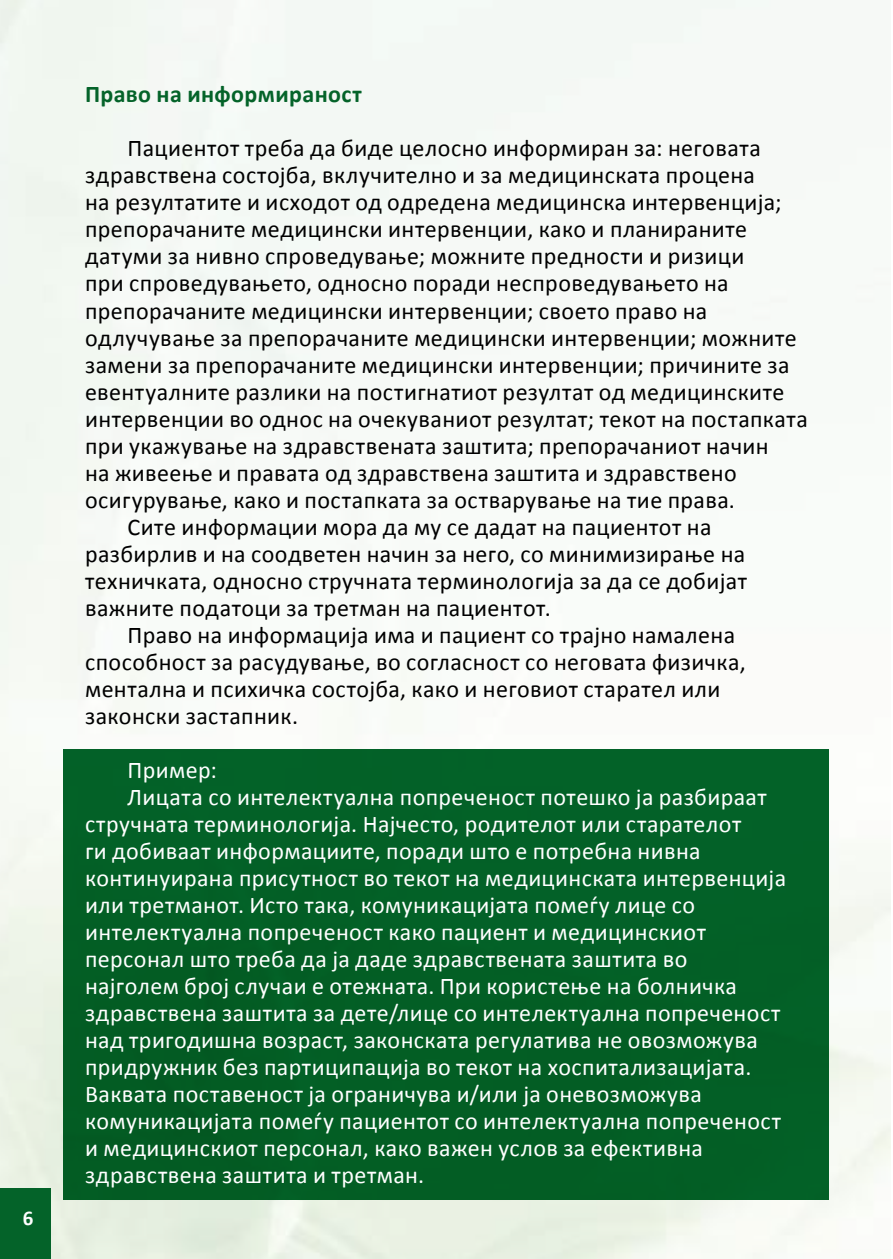
<style>
.page{position:relative;width:893px;height:1259px;background:#fff}
.page>*{position:absolute;margin:0;border:0;box-sizing:border-box;transform-origin:0 0}
.t1{font:24px "Calibri";letter-spacing:.02em;color:#000}
.t2{font:24px "Calibri";letter-spacing:.02em;color:#fff}
.t3{font:700 24px "Calibri";letter-spacing:.015em;color:#046329}
.t4{font:700 21px "Calibri";color:#fff}
</style>
<div class="page">
<img style="left:0;top:0;width:890px;height:1259px">
<div style="left:0;top:1188px;width:51px;height:71px;background:#046329"></div>
<div style="left:64px;top:749px;width:765px;height:451px;background:#046329"></div>
<hr style="left:892px;top:1188px;width:1px;height:30px;background:#046329">
<p class="t4" style="left:23px;top:1204px;width:12px">6</p>
<p class="t3" style="left:85px;top:79px;width:278px">Право на информираност</p>
<p class="t1" style="left:128px;top:133px;width:635px">Пациентот треба да биде целосно информиран за: неговата</p>
<p class="t1" style="left:85px;top:160px;width:672px">здравствена состојба, вклучително и за медицинската процена</p>
<p class="t1" style="left:85px;top:187px;width:698px">на резултатите и исходот од одредена медицинска интервенција;</p>
<p class="t1" style="left:85px;top:214px;width:664px">препорачаните медицински интервенции, како и планираните</p>
<p class="t1" style="left:85px;top:241px;width:661px">датуми за нивно спроведување; можните предности и ризици</p>
<p class="t1" style="left:85px;top:268px;width:645px">при спроведувањето, односно поради неспроведувањето на</p>
<p class="t1" style="left:85px;top:295px;width:624px">препорачаните медицински интервенции; своето право на</p>
<p class="t1" style="left:85px;top:322px;width:713px">одлучување за препорачаните медицински интервенции; можните</p>
<p class="t1" style="left:85px;top:349px;width:706px">замени за препорачаните медицински интервенции; причините за</p>
<p class="t1" style="left:85px;top:376px;width:701px">евентуалните разлики на постигнатиот резултат од медицинските</p>
<p class="t1" style="left:85px;top:403px;width:724px">интервенции во однос на очекуваниот резултат; текот на постапката</p>
<p class="t1" style="left:85px;top:430px;width:685px">при укажување на здравствената заштита; препорачаниот начин</p>
<p class="t1" style="left:85px;top:457px;width:653px">на живеење и правата од здравствена заштита и здравствено</p>
<p class="t1" style="left:85px;top:484px;width:651px">осигурување, како и постапката за остварување на тие права.</p>
<p class="t1" style="left:128px;top:511px;width:585px">Сите информации мора да му се дадат на пациентот на</p>
<p class="t1" style="left:85px;top:538px;width:662px">разбирлив и на соодветен начин за него, со минимизирање на</p>
<p class="t1" style="left:85px;top:565px;width:663px">техничката, односно стручната терминологија за да се добијат</p>
<p class="t1" style="left:85px;top:592px;width:467px">важните податоци за третман на пациентот.</p>
<p class="t1" style="left:128px;top:619px;width:609px">Право на информација има и пациент со трајно намалена</p>
<p class="t1" style="left:85px;top:646px;width:662px">способност за расудување, во согласност со неговата физичка,</p>
<p class="t1" style="left:85px;top:673px;width:637px">ментална и психичка состојба, како и неговиот старател или</p>
<p class="t1" style="left:85px;top:700px;width:215px">законски застапник.</p>
<p class="t2" style="left:128px;top:754px;width:91px">Пример:</p>
<p class="t2" style="left:128px;top:781px;width:641px">Лицата со интелектуална попреченост потешко ја разбираат</p>
<p class="t2" style="left:85px;top:808px;width:658px">стручната терминологија. Најчесто, родителот или старателот</p>
<p class="t2" style="left:85px;top:835px;width:617px">ги добиваат информациите, поради што е потребна нивна</p>
<p class="t2" style="left:85px;top:862px;width:703px">континуирана присутност во текот на медицинската интервенција</p>
<p class="t2" style="left:85px;top:889px;width:612px">или третманот. Исто така, комуникацијата помеѓу лице со</p>
<p class="t2" style="left:85px;top:916px;width:622px">интелектуална попреченост како пациент и медицинскиот</p>
<p class="t2" style="left:85px;top:943px;width:604px">персонал што треба да ја даде здравствената заштита во</p>
<p class="t2" style="left:85px;top:970px;width:653px">најголем број случаи е отежната. При користење на болничка</p>
<p class="t2" style="left:85px;top:997px;width:697px">здравствена заштита за дете/лице со интелектуална попреченост</p>
<p class="t2" style="left:85px;top:1024px;width:675px">над тригодишна возраст, законската регулатива не овозможува</p>
<p class="t2" style="left:85px;top:1051px;width:668px">придружник без партиципација во текот на хоспитализацијата.</p>
<p class="t2" style="left:85px;top:1078px;width:619px">Ваквата поставеност ја ограничува и/или ја оневозможува</p>
<p class="t2" style="left:85px;top:1105px;width:697px">комуникацијата помеѓу пациентот со интелектуална попреченост</p>
<p class="t2" style="left:85px;top:1132px;width:619px">и медицинскиот персонал, како важен услов за ефективна</p>
<p class="t2" style="left:85px;top:1159px;width:341px">здравствена заштита и третман.</p>
</div>
